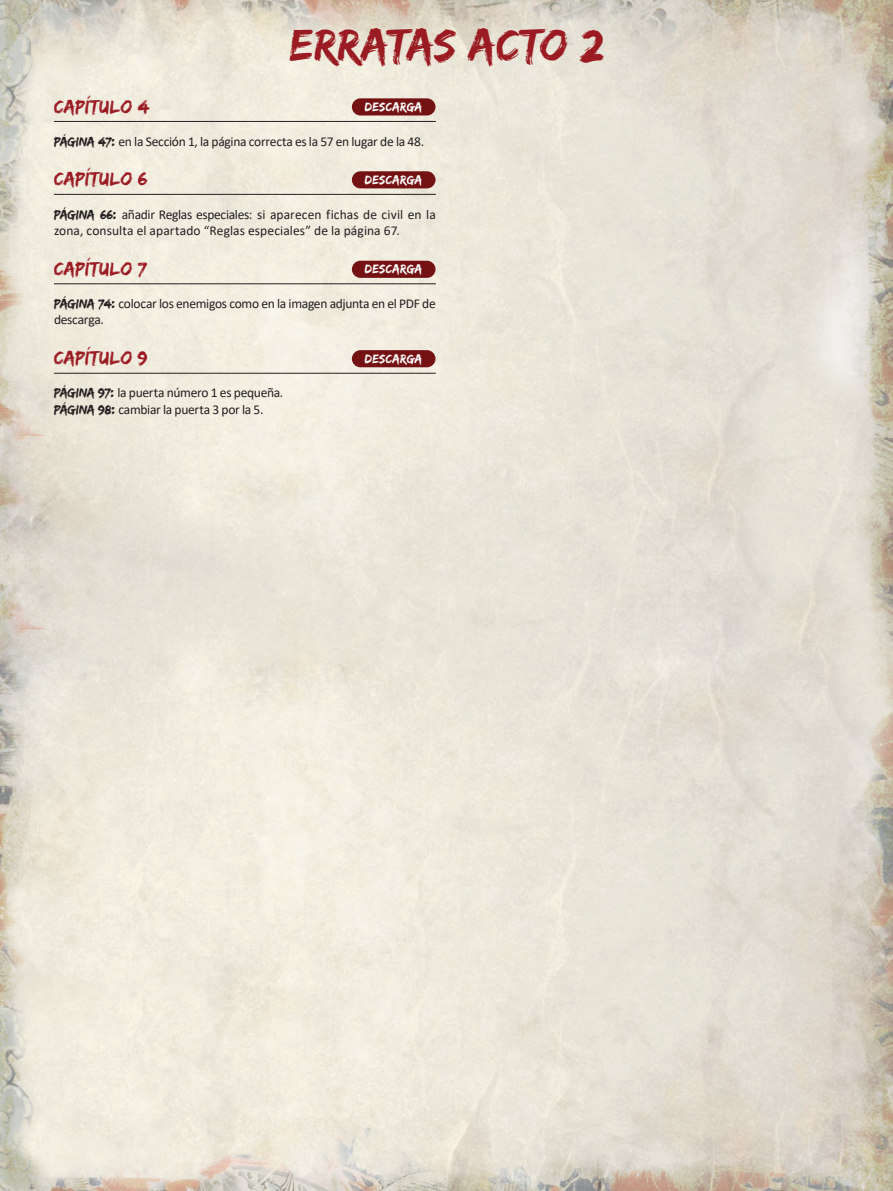
<style>
.page{position:relative;width:893px;height:1191px;background:#fff}
.page>*{position:absolute;margin:0;border:0;box-sizing:border-box;transform-origin:0 0}
.t1{font:46.5px "Edo SZ";color:#9b1b23}
.t2{font:19.5px "Edo SZ";letter-spacing:.02em;color:#9b1b23}
.t3{font:13.5px/16.5px "Calibri";letter-spacing:-.02em;color:#231f20}
.t4{font:13.5px/16.5px "Calibri";letter-spacing:.005em;color:#231f20}
.t5{font:12.9px "Edo SZ";letter-spacing:.025em;color:#fff}
.s1{font-family:"Edo SZ"}
</style>
<div class="page">
<img style="left:0;top:0;width:893px;height:1191px">
<hr style="left:54px;top:121px;width:382px;height:1px;background:#231f20">
<hr style="left:54px;top:194px;width:382px;height:1px;background:#231f20">
<hr style="left:54px;top:283px;width:382px;height:1px;background:#231f20">
<hr style="left:54px;top:373px;width:382px;height:1px;background:#231f20">
<div style="left:352px;top:98px;width:83px;height:17px;background:#741113;border-radius:9px"></div>
<div style="left:352px;top:171px;width:83px;height:17px;background:#741113;border-radius:9px"></div>
<div style="left:352px;top:261px;width:83px;height:17px;background:#741113;border-radius:9px"></div>
<div style="left:352px;top:350px;width:83px;height:17px;background:#741113;border-radius:9px"></div>
<h1 class="t1" style="left:290px;top:18px;width:315px">erratas Acto 2</h1>
<h2 class="t2" style="left:54px;top:95px;width:97px">capítulo 4</h2>
<p class="t3" style="left:54px;top:134px;width:372px"><span class="s1">página 47:</span> en la Sección 1, la página correcta es la 57 en lugar de la 48.</p>
<h2 class="t2" style="left:54px;top:168px;width:95px">capítulo 6</h2>
<p class="t4" style="left:54px;top:207px;width:383px"><span class="s1">página 66:</span> añadir Reglas especiales: si aparecen fichas de civil en la zona, consulta el apartado “Reglas especiales” de la página 67.</p>
<h2 class="t2" style="left:54px;top:257px;width:94px">capítulo 7</h2>
<p class="t3" style="left:54px;top:296px;width:383px"><span class="s1">página 74:</span> colocar los enemigos como en la imagen adjunta en el PDF de descarga.</p>
<h2 class="t2" style="left:54px;top:347px;width:95px">capítulo 9</h2>
<p class="t3" style="left:54px;top:385px;width:231px"><span class="s1">página 97:</span> la puerta número 1 es pequeña. <span class="s1">página 98:</span> cambiar la puerta 3 por la 5.</p>
<p class="t5" style="left:365px;top:99px;width:59px">descarga</p>
<p class="t5" style="left:365px;top:172px;width:59px">descarga</p>
<p class="t5" style="left:365px;top:262px;width:59px">descarga</p>
<p class="t5" style="left:365px;top:351px;width:59px">descarga</p>
</div>
